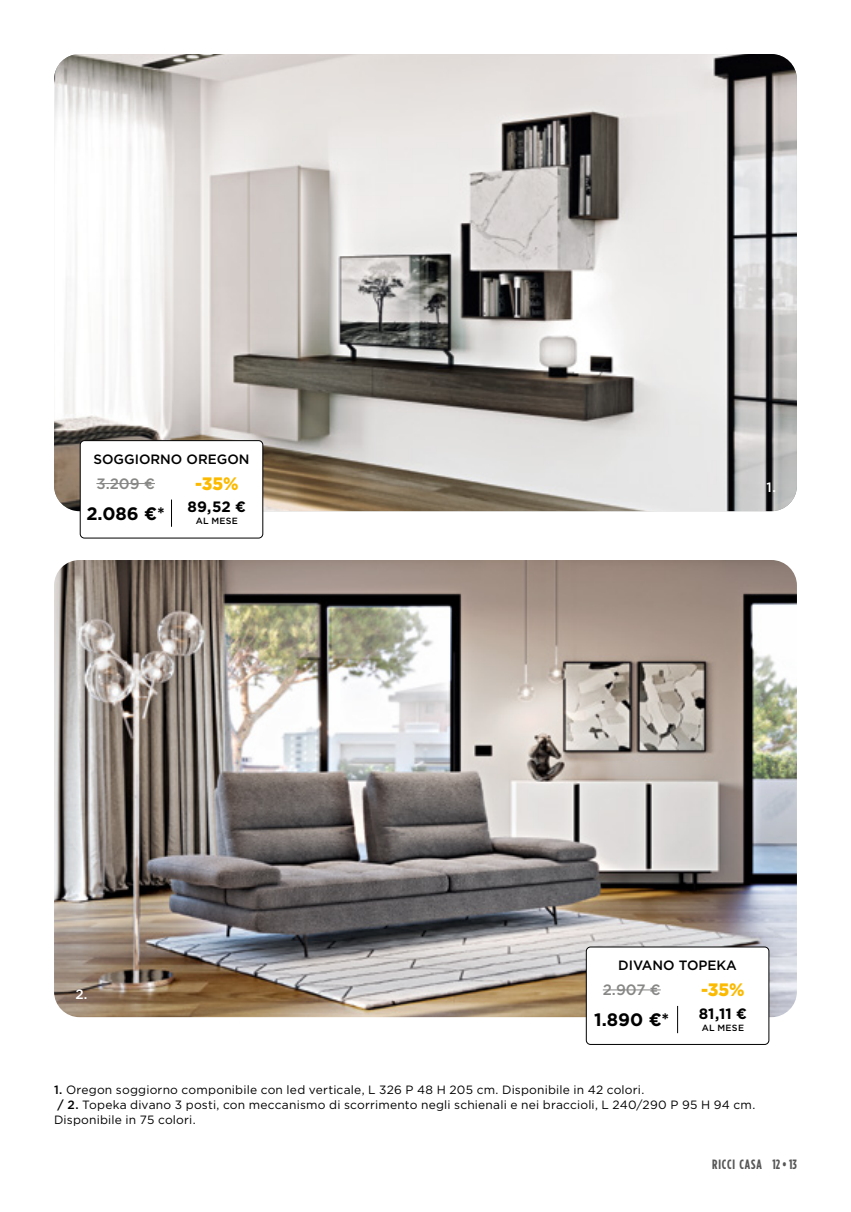
<style>
.page{position:relative;width:851px;height:1212px;background:#fff}
.page>*{position:absolute;margin:0;border:0;box-sizing:border-box;transform-origin:0 0}
.t1{font:700 18px "Gotham";color:#000}
.t2{font:900 18px "Gotham";color:#fbba00;scale:.95 1}
.t3{font:500 15px "Gotham";color:#878786}
.t4{font:700 15px "Gotham";letter-spacing:.005em;color:#000}
.t5{font:500 13.5px "Gotham";color:#000}
.t6{font:700 13.5px "Gotham Condensed";letter-spacing:.07em;color:#565656}
.t7{font:500 13.5px "Gotham";color:#fff}
.t8{font:12px "Gotham";letter-spacing:.015em;color:#000}
.t9{font:500 9px "Gotham";letter-spacing:.035em;color:#000}
.s1{font-weight:500}
</style>
<div class="page">
<img style="left:54px;top:560px;width:742px;height:457px">
<img style="left:54px;top:54px;width:742px;height:457px">
<div style="left:80px;top:441px;width:183px;height:97px;background:#fff;border-radius:4px"></div>
<div style="left:80px;top:440px;width:183px;height:98px;border:1px solid #000;border-radius:4px"></div>
<hr style="left:96px;top:483px;width:59px;height:1px;background:#878786">
<svg style="left:171px;top:499px;width:1px;height:28px"></svg>
<div style="left:586px;top:947px;width:182px;height:97px;background:#fff;border-radius:4px"></div>
<div style="left:586px;top:947px;width:183px;height:97px;border:1px solid #000;border-radius:4px"></div>
<hr style="left:602px;top:990px;width:58px;height:1px;background:#878786">
<svg style="left:677px;top:1006px;width:1px;height:27px"></svg>
<p class="t5" style="left:93px;top:450px;width:157px">SOGGIORNO OREGON</p>
<p class="t3" style="left:96px;top:473px;width:60px">3.209 €</p>
<h1 class="t2" style="left:195px;top:471px;width:47px">-35%</h1>
<p class="t4" style="left:187px;top:497px;width:60px">89,52 €</p>
<p class="t9" style="left:196px;top:515px;width:44px">AL MESE</p>
<h1 class="t1" style="left:86px;top:501px;width:80px">2.086 €*</h1>
<p class="t7" style="left:766px;top:479px;width:11px">1.</p>
<p class="t7" style="left:75px;top:985px;width:13px">2.</p>
<p class="t5" style="left:618px;top:956px;width:120px">DIVANO TOPEKA</p>
<p class="t3" style="left:602px;top:980px;width:59px">2.907 €</p>
<h1 class="t2" style="left:701px;top:977px;width:47px">-35%</h1>
<p class="t4" style="left:698px;top:1003px;width:50px">81,11 €</p>
<p class="t9" style="left:701px;top:1021px;width:44px">AL MESE</p>
<h1 class="t1" style="left:594px;top:1007px;width:77px">1.890 €*</h1>
<p class="t8" style="left:54px;top:1082px;width:591px"><span class="s1">1.</span> Oregon soggiorno componibile con led verticale, L 326 P 48 H 205 cm. Disponibile in 42 colori.</p>
<p class="t8" style="left:58px;top:1097px;width:699px"><span class="s1">/ 2.</span> Topeka divano 3 posti, con meccanismo di scorrimento negli schienali e nei braccioli, L 240/290 P 95 H 94 cm.</p>
<p class="t8" style="left:54px;top:1112px;width:143px">Disponibile in 75 colori.</p>
<p class="t6" style="left:712px;top:1156px;width:86px">RICCI CASA 12 • 13</p>
</div>
